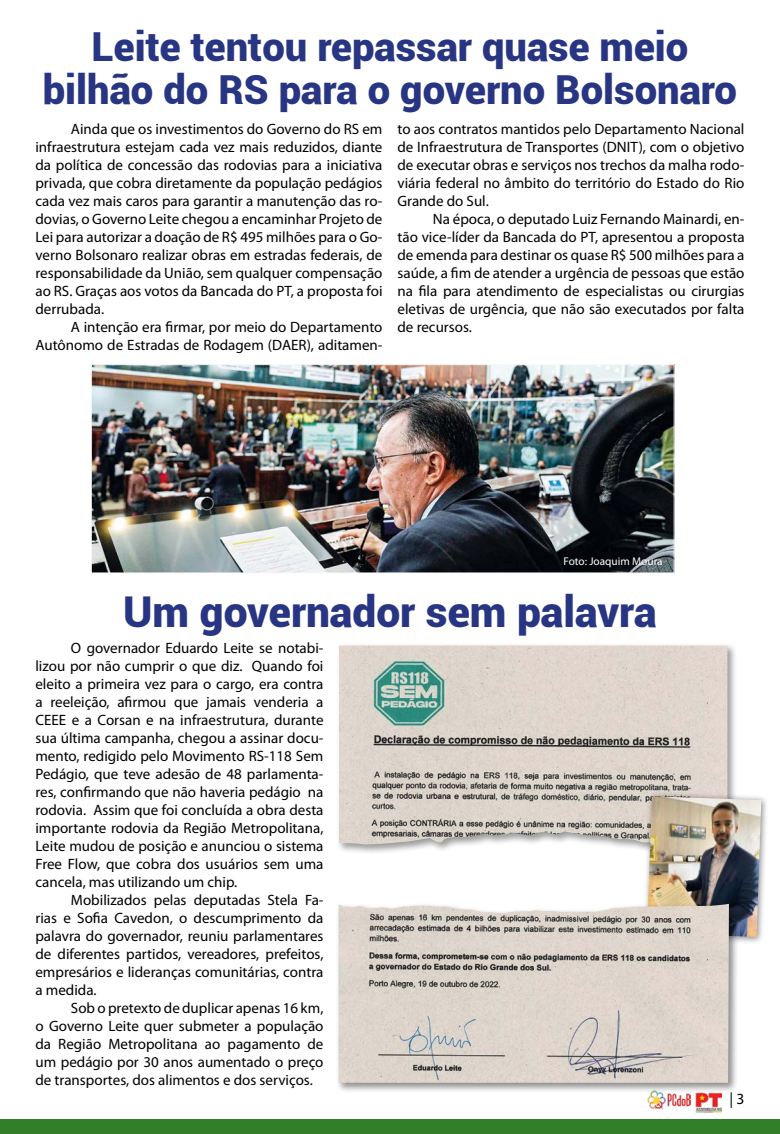
<style>
.page{position:relative;width:780px;height:1134px;background:#fff}
.page>*{position:absolute;margin:0;border:0;box-sizing:border-box;transform-origin:0 0}
.t1{font:900 42.5px "Roboto";color:#283583}
.t2{font:900 40px/42.9px "Roboto";color:#283583;text-align:center}
.t3{font:15.5px "Myriad Pro";color:#000}
.t4{font:15px/18px "Myriad Pro";color:#000;text-align:justify}
.t5{font:11.25px "Myriad Pro";color:#fff}
</style>
<div class="page">
<img style="left:647px;top:1093px;width:43px;height:17px">
<img style="left:696px;top:1093px;width:25px;height:20px">
<div style="left:1px;top:1119px;width:779px;height:15px;background:#317f29"></div>
<div style="left:336px;top:643px;width:402px;height:212px;background:#000;opacity:.4"></div>
<img style="left:339px;top:646px;width:388px;height:199px">
<img style="left:93px;top:366px;width:579px;height:205px">
<div style="left:91px;top:364px;width:583px;height:209px;border:1px solid #f9f9f9"></div>
<div style="left:642px;top:791px;width:127px;height:153px;background:#000;opacity:.45"></div>
<img style="left:647px;top:796px;width:114px;height:141px">
<hr style="left:338px;top:646px;width:1px;height:166px;background:#f9f9f9">
<div style="left:336px;top:901px;width:403px;height:192px;background:#000;opacity:.45"></div>
<img style="left:339px;top:904px;width:390px;height:179px">
<h2 class="t2" style="left:43px;top:24px;width:695px">Leite tentou repassar quase meio bilhão do RS para o governo Bolsonaro</h2>
<p class="t4" style="left:35px;top:120px;width:348px;text-indent:35px">Ainda que os investimentos do Governo do RS em infraestrutura estejam cada vez mais reduzidos, diante da política de concessão das rodovias para a iniciativa privada, que cobra diretamente da população pedágios cada vez mais caros para garantir a manutenção das ro&shy;dovias, o Governo Leite chegou a encaminhar Projeto de Lei para autorizar a doação de R$ 495 milhões para o Go&shy;verno Bolsonaro realizar obras em estradas federais, de responsabilidade da União, sem qualquer compensação ao RS. Graças aos votos da Bancada do PT, a proposta foi derrubada.</p>
<p class="t4" style="left:35px;top:318px;width:348px;text-align:right">A intenção era firmar, por meio do Departamento<br>Autônomo de Estradas de Rodagem (DAER), aditamen-</p>
<p class="t4" style="left:397px;top:120px;width:348px">to aos contratos mantidos pelo Departamento Nacional de Infraestrutura de Transportes (DNIT), com o objetivo de executar obras e serviços nos trechos da malha rodo&shy;viária federal no âmbito do território do Estado do Rio Grande do Sul.</p>
<p class="t4" style="left:397px;top:210px;width:348px;text-indent:35px">Na época, o deputado Luiz Fernando Mainardi, en&shy;tão vice-líder da Bancada do PT, apresentou a proposta de emenda para destinar os quase R$ 500 milhões para a saúde, a fim de atender a urgência de pessoas que estão na fila para atendimento de especialistas ou cirurgias eletivas de urgência, que não são executados por falta de recursos.</p>
<p class="t5" style="left:563px;top:555px;width:101px">Foto: Joaquim Moura</p>
<h1 class="t1" style="left:123px;top:581px;width:535px">Um governador sem palavra</h1>
<p class="t4" style="left:35px;top:639px;width:289px;text-indent:35px">O governador Eduardo Leite se notabi&shy;lizou por não cumprir o que diz. Quando foi eleito a primeira vez para o cargo, era contra a reeleição, afirmou que jamais venderia a CEEE e a Corsan e na infraestrutura, durante sua última campanha, chegou a assinar docu&shy;mento, redigido pelo Movimento RS-118 Sem Pedágio, que teve adesão de 48 parlamenta&shy;res, confirmando que não haveria pedágio na rodovia. Assim que foi concluída a obra desta importante rodovia da Região Metropolitana, Leite mudou de posição e anunciou o sistema Free Flow, que cobra dos usuários sem uma cancela, mas utilizando um chip.</p>
<p class="t4" style="left:35px;top:891px;width:289px;text-indent:35px">Mobilizados pelas deputadas Stela Fa&shy;rias e Sofia Cavedon, o descumprimento da palavra do governador, reuniu parlamentares de diferentes partidos, vereadores, prefeitos, empresários e lideranças comunitárias, contra a medida.</p>
<p class="t4" style="left:35px;top:999px;width:289px;text-indent:35px">Sob o pretexto de duplicar apenas 16 km, o Governo Leite quer submeter a população da Região Metropolitana ao pagamento de um pedágio por 30 anos aumentado o preço de transportes, dos alimentos e dos serviços.</p>
<p class="t3" style="left:729px;top:1091px;width:16px">| 3</p>
</div>
